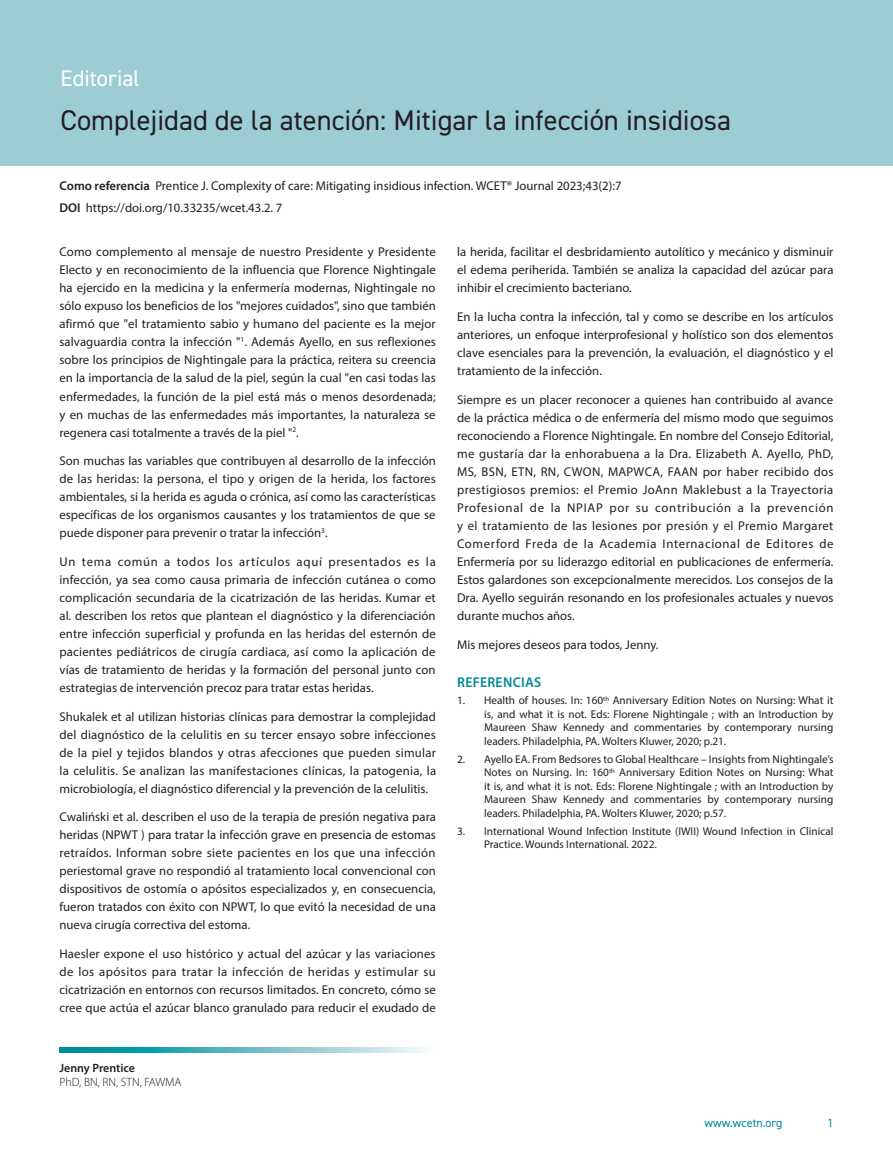
<style>
.page{position:relative;width:893px;height:1149px;background:#fff}
.page>*{position:absolute;margin:0;border:0;box-sizing:border-box;transform-origin:0 0}
.WCET_Top_Title{font:28.5px "DIN2014";color:#231f20}
.WCET_Type_of_article{font:22.5px "DIN2014";color:#fff}
.WCET_Heading{font:600 14.25px "Myriad Pro";letter-spacing:.02em;color:#008a97}
.WCET_Galley{font:12.75px/18px "Myriad Pro";color:#231f20;text-align:justify}
.WCET_-_For_referencing{font:12.75px "Myriad Pro";color:#231f20}
.WCET-Author_details{font:300 12px "Myriad Pro";color:#231f20}
.t1{font:12px "DIN2014";color:#008a97}
.WCET-Author{font:600 12px "Myriad Pro";color:#231f20}
.t2{font:11.25px/13.5px "Myriad Pro";color:#231f20;text-align:justify}
.s1{font-weight:600}
</style>
<div class="page">
<div style="left:0;top:0;width:893px;height:166px;background:#9ccdd5"></div>
<svg style="left:60px;top:1047px;width:365px;height:4px"></svg>
<p class="WCET_Type_of_article" style="left:61px;top:64px;width:81px">Editorial</p>
<p class="WCET_Top_Title" style="left:61px;top:103px;width:672px">Complejidad de la atención: Mitigar la infección insidiosa</p>
<p class="WCET_-_For_referencing" style="left:60px;top:177px;width:563px"><span class="s1">Como referencia</span> Prentice J. Complexity of care: Mitigating insidious infection. WCET® Journal 2023;43(2):7</p>
<p class="WCET_-_For_referencing" style="left:60px;top:200px;width:224px"><span class="s1">DOI</span> https://doi.org/10.33235/wcet.43.2. 7</p>
<p class="WCET_Galley" style="left:60px;top:243px;width:378px">Como complemento al mensaje de nuestro Presidente y Presidente Electo y en reconocimiento de la influencia que Florence Nightingale ha ejercido en la medicina y la enfermería modernas, Nightingale no sólo expuso los beneficios de los "mejores cuidados", sino que también afirmó que "el tratamiento sabio y humano del paciente es la mejor salvaguardia contra la infección "<sup>1</sup>. Además Ayello, en sus reflexiones sobre los principios de Nightingale para la práctica, reitera su creencia en la importancia de la salud de la piel, según la cual "en casi todas las enfermedades, la función de la piel está más o menos desordenada; y en muchas de las enfermedades más importantes, la naturaleza se regenera casi totalmente a través de la piel "<sup>2</sup>.</p>
<p class="WCET_Galley" style="left:60px;top:451px;width:378px">Son muchas las variables que contribuyen al desarrollo de la infección de las heridas: la persona, el tipo y origen de la herida, los factores ambientales, si la herida es aguda o crónica, así como las características específicas de los organismos causantes y los tratamientos de que se puede disponer para prevenir o tratar la infección<sup>3</sup>.</p>
<p class="WCET_Galley" style="left:60px;top:552px;width:378px">Un tema común a todos los artículos aquí presentados es la infección, ya sea como causa primaria de infección cutánea o como complicación secundaria de la cicatrización de las heridas. Kumar et al. describen los retos que plantean el diagnóstico y la diferenciación entre infección superficial y profunda en las heridas del esternón de pacientes pediátricos de cirugía cardiaca, así como la aplicación de vías de tratamiento de heridas y la formación del personal junto con estrategias de intervención precoz para tratar estas heridas.</p>
<p class="WCET_Galley" style="left:60px;top:707px;width:378px">Shukalek et al utilizan historias clínicas para demostrar la complejidad del diagnóstico de la celulitis en su tercer ensayo sobre infecciones de la piel y tejidos blandos y otras afecciones que pueden simular la celulitis. Se analizan las manifestaciones clínicas, la patogenia, la microbiología, el diagnóstico diferencial y la prevención de la celulitis.</p>
<p class="WCET_Galley" style="left:60px;top:807px;width:378px">Cwaliński et al. describen el uso de la terapia de presión negativa para heridas (NPWT ) para tratar la infección grave en presencia de estomas retraídos. Informan sobre siete pacientes en los que una infección periestomal grave no respondió al tratamiento local convencional con dispositivos de ostomía o apósitos especializados y, en consecuencia, fueron tratados con éxito con NPWT, lo que evitó la necesidad de una nueva cirugía correctiva del estoma.</p>
<p class="WCET_Galley" style="left:60px;top:944px;width:378px">Haesler expone el uso histórico y actual del azúcar y las variaciones de los apósitos para tratar la infección de heridas y estimular su cicatrización en entornos con recursos limitados. En concreto, cómo se cree que actúa el azúcar blanco granulado para reducir el exudado de</p>
<p class="WCET-Author" style="left:60px;top:1059px;width:77px">Jenny Prentice</p>
<p class="WCET-Author_details" style="left:60px;top:1074px;width:123px">PhD, BN, RN, STN, FAWMA</p>
<p class="WCET_Galley" style="left:457px;top:243px;width:378px">la herida, facilitar el desbridamiento autolítico y mecánico y disminuir el edema periherida. También se analiza la capacidad del azúcar para inhibir el crecimiento bacteriano.</p>
<p class="WCET_Galley" style="left:457px;top:307px;width:378px">En la lucha contra la infección, tal y como se describe en los artículos anteriores, un enfoque interprofesional y holístico son dos elementos clave esenciales para la prevención, la evaluación, el diagnóstico y el tratamiento de la infección.</p>
<p class="WCET_Galley" style="left:457px;top:390px;width:378px">Siempre es un placer reconocer a quienes han contribuido al avance de la práctica médica o de enfermería del mismo modo que seguimos reconociendo a Florence Nightingale. En nombre del Consejo Editorial, me gustaría dar la enhorabuena a la Dra. Elizabeth A. Ayello, PhD, MS, BSN, ETN, RN, CWON, MAPWCA, FAAN por haber recibido dos prestigiosos premios: el Premio JoAnn Maklebust a la Trayectoria Profesional de la NPIAP por su contribución a la prevención y el tratamiento de las lesiones por presión y el Premio Margaret Comerford Freda de la Academia Internacional de Editores de Enfermería por su liderazgo editorial en publicaciones de enfermería.<br>Estos galardones son excepcionalmente merecidos. Los consejos de la Dra. Ayello seguirán resonando en los profesionales actuales y nuevos durante muchos años.</p>
<p class="WCET_Galley" style="left:457px;top:635px;width:203px">Mis mejores deseos para todos, Jenny.</p>
<p class="WCET_Heading" style="left:457px;top:672px;width:85px">REFERENCIAS</p>
<p class="t2" style="left:484px;top:693px;width:351px;text-indent:-27px">1. Health of houses. In: 160<sup>th</sup> Anniversary Edition Notes on Nursing: What it is, and what it is not. Eds: Florene Nightingale ; with an Introduction by Maureen Shaw Kennedy and commentaries by contemporary nursing leaders. Philadelphia, PA. Wolters Kluwer, 2020; p.21.</p>
<p class="t2" style="left:484px;top:751px;width:351px;text-indent:-27px">2. Ayello EA. From Bedsores to Global Healthcare – Insights from Nightingale’s Notes on Nursing. In: 160<sup>th</sup> Anniversary Edition Notes on Nursing: What it is, and what it is not. Eds: Florene Nightingale ; with an Introduction by Maureen Shaw Kennedy and commentaries by contemporary nursing leaders. Philadelphia, PA. Wolters Kluwer, 2020; p.57.</p>
<p class="t2" style="left:484px;top:823px;width:351px;text-indent:-27px">3. International Wound Infection Institute (IWII) Wound Infection in Clinical<br>Practice. Wounds International. 2022.</p>
<p class="t1" style="left:705px;top:1114px;width:79px">www.wcetn.org</p>
<p class="t1" style="left:827px;top:1114px;width:7px">1</p>
</div>
